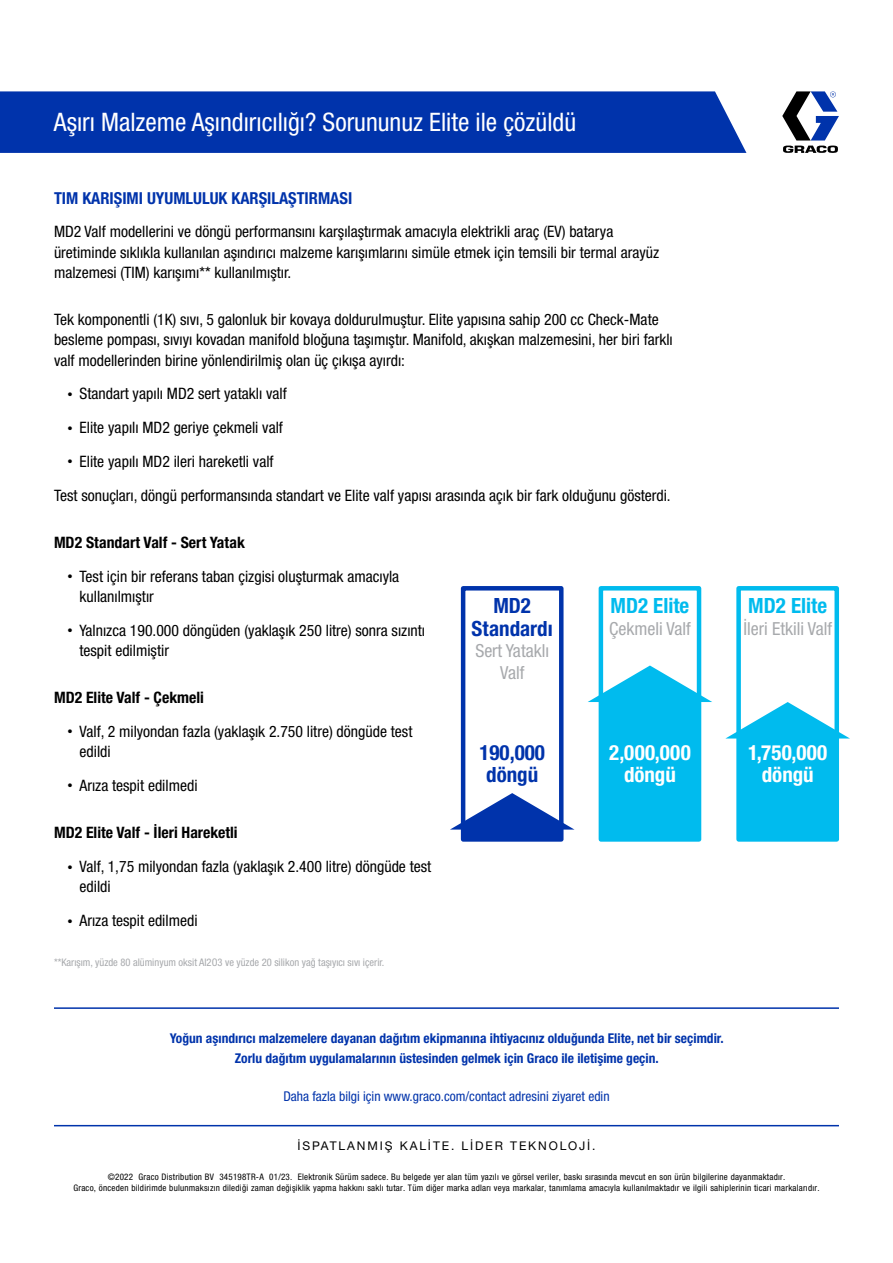
<style>
.page{position:relative;width:893px;height:1263px;background:#fff}
.page>*{position:absolute;margin:0;border:0;box-sizing:border-box;transform-origin:0 0}
.t1{font:condensed 25.5px "Helvetica Neue LTW1 G";color:#fff}
.t2{font:700 condensed 21px/22.5px "Helvetica Neue LT Std";color:#fff;text-align:center}
.t3{font:700 condensed 21px "Helvetica Neue LTW1 G";color:#0be}
.t4{font:700 condensed 21px/22.5px "Helvetica Neue LTW1 G";color:#0033ab;text-align:center}
.t5{font:700 condensed 21px/22.5px "Helvetica Neue LT Std";color:#0033ab;text-align:center}
.t6{font:condensed 18px/21.6px "Helvetica Neue LTW1 G";color:#a7a9ac;text-align:center}
.t7{font:700 condensed 16.5px "Helvetica Neue LTW1 G";color:#0033ab}
.t8{font:condensed 15.75px/20.2px "Helvetica Neue LTW1 G";color:#000}
.t9{font:700 condensed 15.75px "Helvetica Neue LTW1 G";color:#000}
.t10{font:700 condensed 13.5px/20.2px "Helvetica Neue LTW1 G";color:#0033ab;text-align:center}
.t11{font:condensed 13.5px "Helvetica Neue LTW1 G";color:#0033ab}
.t12{font:12px "Helvetica Neue LTW1 G";letter-spacing:.16em;color:#000}
.t13{font:condensed 10.5px "Helvetica Neue LTW1 G";color:#a7a9ac}
.t14{font:condensed 9px/10.8px "Helvetica Neue LTW1 G";letter-spacing:.025em;color:#000;text-align:center}
.s1{font-size:10.5px}
</style>
<div class="page">
<hr style="left:54px;top:1125px;width:785px;height:1px;background:#0033ab">
<hr style="left:54px;top:1007px;width:785px;height:2px;background:#0033ab">
<svg style="left:782px;top:91px;width:57px;height:62px"></svg>
<div style="left:461px;top:586px;width:102px;height:256px;border:4px solid #0033ab"></div>
<div style="left:599px;top:586px;width:102px;height:256px;border:4px solid #0be"></div>
<div style="left:736px;top:586px;width:103px;height:256px;border:4px solid #0be"></div>
<svg style="left:451px;top:793px;width:123px;height:36px"></svg>
<svg style="left:588px;top:665px;width:124px;height:37px"></svg>
<svg style="left:726px;top:702px;width:123px;height:36px"></svg>
<div style="left:463px;top:826px;width:98px;height:13px;background:#0033ab"></div>
<div style="left:601px;top:697px;width:98px;height:142px;background:#0be"></div>
<div style="left:739px;top:735px;width:98px;height:104px;background:#0be"></div>
<div style="left:0;top:91px;width:746px;height:62px;background:#0033ab"></div>
<h1 class="t1" style="left:54px;top:107px;width:524px">Aşırı Malzeme Aşındırıcılığı? Sorununuz Elite ile çözüldü</h1>
<p class="t7" style="left:54px;top:188px;width:300px">TIM KARIŞIMI UYUMLULUK KARŞILAŞTIRMASI</p>
<p class="t8" style="left:54px;top:222px;width:607px">MD2 Valf modellerini ve döngü performansını karşılaştırmak amacıyla elektrikli araç (EV) batarya üretiminde sıklıkla kullanılan aşındırıcı malzeme karışımlarını simüle etmek için temsili bir termal arayüz malzemesi (TIM) karışımı** kullanılmıştır.</p>
<p class="t8" style="left:54px;top:310px;width:620px">Tek komponentli (1K) sıvı, 5 galonluk bir kovaya doldurulmuştur. Elite yapısına sahip 200 cc Check-Mate besleme pompası, sıvıyı kovadan manifold bloğuna taşımıştır. Manifold, akışkan malzemesini, her biri farklı valf modellerinden birine yönlendirilmiş olan üç çıkışa ayırdı:</p>
<p class="t8" style="left:67px;top:384px;width:221px"><span class="s1">•</span> Standart yapılı MD2 sert yataklı valf</p>
<p class="t8" style="left:67px;top:418px;width:217px"><span class="s1">•</span> Elite yapılı MD2 geriye çekmeli valf</p>
<p class="t8" style="left:54px;top:445px;width:618px;line-height:33.8px;text-indent:13px"><span class="s1">•</span> Elite yapılı MD2 ileri hareketli valf<br>Test sonuçları, döngü performansında standart ve Elite valf yapısı arasında açık bir fark olduğunu gösterdi.</p>
<p class="t9" style="left:54px;top:533px;width:192px">MD2 Standart Valf - Sert Yatak</p>
<p class="t8" style="left:80px;top:566px;width:321px;text-indent:-12px"><span class="s1">•</span> Test için bir referans taban çizgisi oluşturmak amacıyla kullanılmıştır</p>
<p class="t8" style="left:80px;top:620px;width:347px;text-indent:-12px"><span class="s1">•</span> Yalnızca 190.000 döngüden (yaklaşık 250 litre) sonra sızıntı tespit edilmiştir</p>
<p class="t9" style="left:54px;top:688px;width:152px">MD2 Elite Valf - Çekmeli</p>
<p class="t8" style="left:80px;top:721px;width:334px;text-indent:-12px"><span class="s1">•</span> Valf, 2 milyondan fazla (yaklaşık 2.750 litre) döngüde test edildi</p>
<p class="t8" style="left:67px;top:775px;width:132px"><span class="s1">•</span> Arıza tespit edilmedi</p>
<p class="t9" style="left:54px;top:823px;width:185px">MD2 Elite Valf - İleri Hareketli</p>
<p class="t8" style="left:80px;top:856px;width:353px;text-indent:-12px"><span class="s1">•</span> Valf, 1,75 milyondan fazla (yaklaşık 2.400 litre) döngüde test edildi</p>
<p class="t8" style="left:67px;top:910px;width:132px"><span class="s1">•</span> Arıza tespit edilmedi</p>
<p class="t13" style="left:54px;top:956px;width:332px">**Karışım, yüzde 80 alüminyum oksit AI2O3 ve yüzde 20 silikon yağ taşıyıcı sıvı içerir.</p>
<h2 class="t3" style="left:610px;top:593px;width:80px">MD2 Elite</h2>
<p class="t6" style="left:609px;top:617px;width:83px">Çekmeli Valf</p>
<h2 class="t3" style="left:748px;top:593px;width:80px">MD2 Elite</h2>
<p class="t6" style="left:743px;top:617px;width:90px">İleri Etkili Valf</p>
<h2 class="t4" style="left:472px;top:594px;width:83px">MD2<br>Standardı</h2>
<p class="t6" style="left:475px;top:640px;width:75px">Sert Yataklı<br>Valf</p>
<h2 class="t5" style="left:479px;top:741px;width:67px">190,000 döngü</h2>
<h2 class="t2" style="left:609px;top:741px;width:83px">2,000,000 döngü</h2>
<h2 class="t2" style="left:748px;top:741px;width:81px">1,750,000 döngü</h2>
<p class="t10" style="left:170px;top:1028px;width:555px">Yoğun aşındırıcı malzemelere dayanan dağıtım ekipmanına ihtiyacınız olduğunda Elite, net bir seçimdir.<br>Zorlu dağıtım uygulamalarının üstesinden gelmek için Graco ile iletişime geçin.</p>
<p class="t11" style="left:283px;top:1088px;width:328px">Daha fazla bilgi için www.graco.com/contact adresini ziyaret edin</p>
<p class="t12" style="left:297px;top:1139px;width:300px">İSPATLANMIŞ KALİTE. LİDER TEKNOLOJİ.</p>
<p class="t14" style="left:73px;top:1172px;width:747px">©2022 Graco Distribution BV 345198TR-A 01/23. Elektronik Sürüm sadece. Bu belgede yer alan tüm yazılı ve görsel veriler, baskı sırasında mevcut en son ürün bilgilerine dayanmaktadır.<br>Graco, önceden bildirimde bulunmaksızın dilediği zaman değişiklik yapma hakkını saklı tutar. Tüm diğer marka adları veya markalar, tanımlama amacıyla kullanılmaktadır ve ilgili sahiplerinin ticari markalarıdır.</p>
</div>
